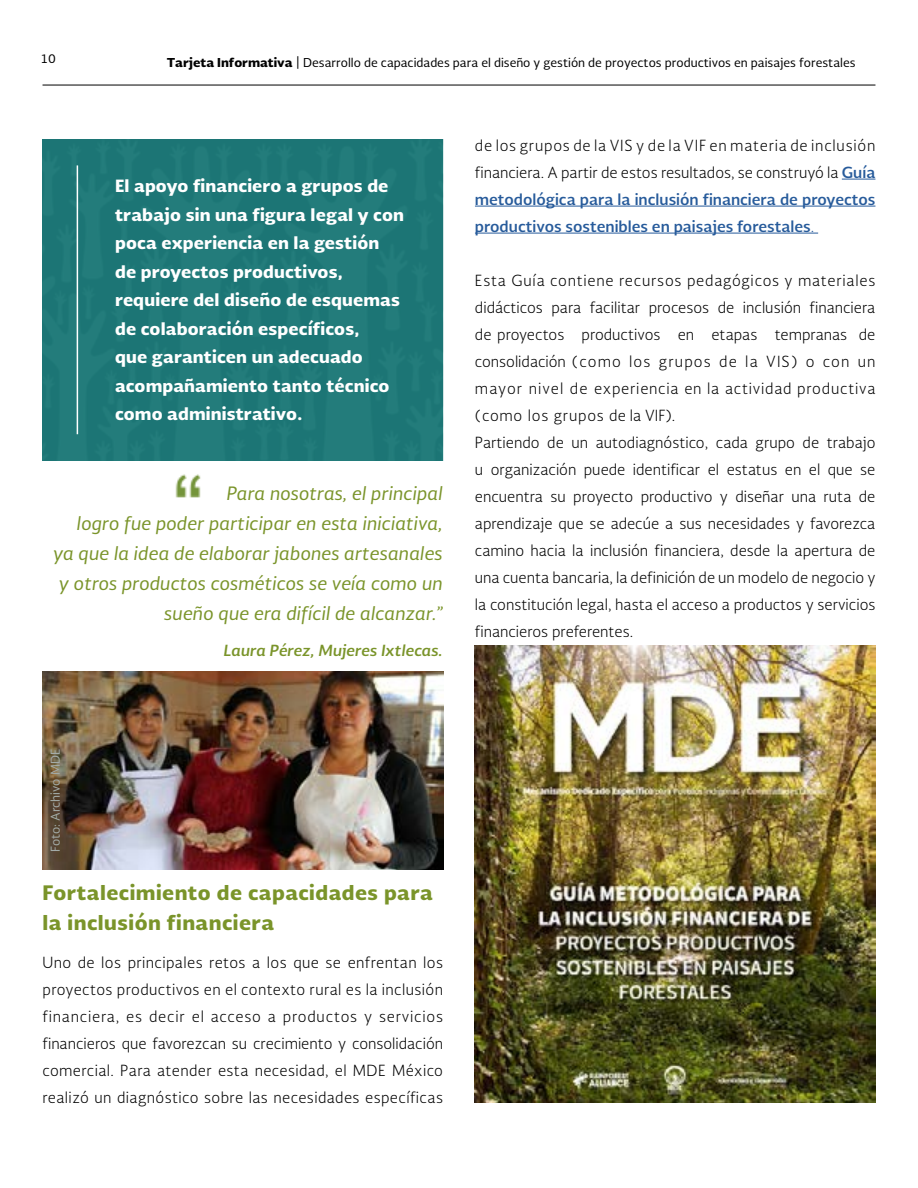
<style>
.page{position:relative;width:918px;height:1188px;background:#fff}
.page>*{position:absolute;margin:0;border:0;box-sizing:border-box;transform-origin:0 0}
.t1{font:900 19.5px/30px "Soberana Sans";letter-spacing:.025em;color:#7a942a}
.t2{font:italic 18px/30px "Soberana Sans";color:#7a942a;text-align:right}
.t3{font:900 16.5px/28.5px "Soberana Sans";letter-spacing:.01em;color:#fff}
.t4{font:300 15px/27px "Soberana Sans";color:#000;text-align:justify}
.t5{font:italic 700 15px "Soberana Sans";color:#7a942a}
.t6{font:12px "Soberana Sans";color:#000}
.t7{font:12px "Soberana Sans";color:#a3aba8}
.s1{font-weight:900}
.s2{font-weight:700;color:#275b9b}
.s3{color:#275b9b}
</style>
<div class="page">
<hr style="left:43px;top:85px;width:832px;height:1px;background:#000">
<img style="left:175px;top:474px;width:26px;height:24px">
<hr style="left:842px;top:179px;width:33px;height:1px;background:#275b9b">
<hr style="left:475px;top:206px;width:400px;height:1px;background:#275b9b">
<hr style="left:475px;top:233px;width:343px;height:1px;background:#275b9b">
<div style="left:43px;top:139px;width:400px;height:322px;background:#1e7776"></div>
<hr style="left:77px;top:165px;width:1px;height:269px;background:#fff">
<img style="left:475px;top:645px;width:400px;height:458px">
<img style="left:43px;top:672px;width:400px;height:198px">
<p class="t6" style="left:40px;top:50px;width:17px">10</p>
<p class="t6" style="left:167px;top:55px;width:690px"><span class="s1">Tarjeta Informativa</span> | Desarrollo de capacidades para el diseño y gestión de proyectos productivos en paisajes forestales</p>
<p class="t3" style="left:115px;top:171px;width:290px">El apoyo financiero a grupos de trabajo sin una figura legal y con poca experiencia en la gestión de proyectos productivos, requiere del diseño de esquemas de colaboración específicos,<br>que garanticen un adecuado acompañamiento tanto técnico como administrativo.</p>
<p class="t2" style="left:53px;top:477px;width:391px">Para nosotras, el principal<br>logro fue poder participar en esta iniciativa, ya que la idea de elaborar jabones artesanales y otros productos cosméticos se veía como un sueño que era difícil de alcanzar.”</p>
<p class="t5" style="left:224px;top:640px;width:221px">Laura Pérez, Mujeres Ixtlecas.</p>
<p class="t4" style="left:475px;top:131px;width:402px">de los grupos de la VIS y de la VIF en materia de inclusión financiera. A partir de estos resultados, se construyó la <span class="s2">Guía metodológica para la inclusión financiera de proyectos productivos sostenibles en paisajes forestales</span><span class="s3">.</span></p>
<p class="t4" style="left:475px;top:266px;width:402px;text-align:left">Esta Guía contiene recursos pedagógicos y materiales didácticos para facilitar procesos de inclusión financiera de proyectos productivos en etapas tempranas de consolidación (como los grupos de la VIS) o con un mayor nivel de experiencia en la actividad productiva (como los grupos de la VIF).<br>Partiendo de un autodiagnóstico, cada grupo de trabajo u organización puede identificar el estatus en el que se encuentra su proyecto productivo y diseñar una ruta de aprendizaje que se adecúe a sus necesidades y favorezca camino hacia la inclusión financiera, desde la apertura de una cuenta bancaria, la definición de un modelo de negocio y la constitución legal, hasta el acceso a productos y servicios financieros preferentes.</p>
<p class="t7" style="left:47px;top:852px;width:104px;rotate:-90deg">Foto: Archivo MDE</p>
<h1 class="t1" style="left:43px;top:877px;width:392px">Fortalecimiento de capacidades para la inclusión financiera</h1>
<p class="t4" style="left:43px;top:949px;width:402px">Uno de los principales retos a los que se enfrentan los proyectos productivos en el contexto rural es la inclusión financiera, es decir el acceso a productos y servicios financieros que favorezcan su crecimiento y consolidación comercial. Para atender esta necesidad, el MDE México realizó un diagnóstico sobre las necesidades específicas</p>
</div>
